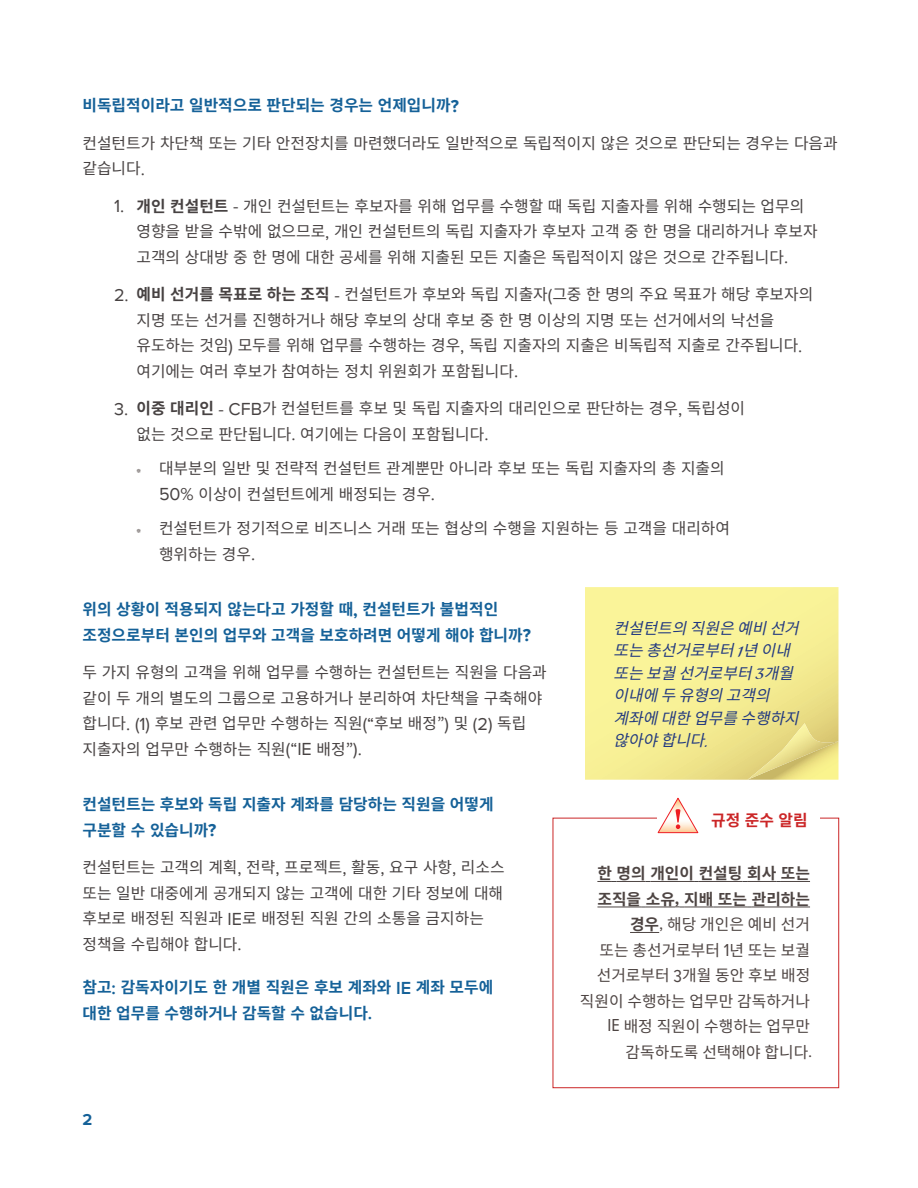
<style>
.page{position:relative;width:918px;height:1188px;background:#fff}
.page>*{position:absolute;margin:0;border:0;box-sizing:border-box;transform-origin:0 0}
.t1{font:700 16.5px "Proxima Nova";color:#156198}
.body{font:15.9px/25.5px "Noto Sans KR";color:#474242}
.subhead_2{font:700 15.9px/25.5px "Noto Sans KR";color:#156198}
.remember__CA_text{font:15.9px/25.5px "Noto Sans KR";color:#4e4543;text-align:right}
.call_out_messages{font:italic 15.9px/22.5px "Noto Sans KR";color:#223980}
.body_before_bullet_n{font:15.9px/25.5px "Noto Sans KR";color:#474242}
.body-2{font:700 15.9px/25.5px "Noto Sans KR";color:#156198}
.t2{font:700 15.9px "Noto Sans KR";color:#cb2627}
.s1{font-family:"Proxima Nova";font-size:18px}
.s2{font-weight:700}
.s3{font-family:"Warnock Pro";font-size:9.3px;color:#4e4543}
.s4{font-family:"Proxima Nova";font-weight:600;font-size:18px}
.s5{font-family:"Alexa Std";font-style:normal;font-size:20.25px}
.s6{font-family:"Alexa Std";font-size:18px}
.s7{font-family:"Proxima Nova Cond";font-weight:700;font-size:18px}
.s8{font-family:"Proxima Nova Cond";font-size:18px}
</style>
<div class="page">
<svg style="left:585px;top:587px;width:253px;height:193px;background:#f6ee94"></svg>
<svg style="left:748px;top:723px;width:90px;height:57px;background:#e6d983"></svg>
<svg style="left:597px;top:881px;width:53px;height:1px"></svg>
<hr style="left:650px;top:881px;width:44px;height:1px;background:#4e4543">
<hr style="left:699px;top:881px;width:43px;height:1px;background:#4e4543">
<svg style="left:742px;top:881px;width:68px;height:1px"></svg>
<hr style="left:597px;top:907px;width:44px;height:1px;background:#4e4543">
<svg style="left:641px;top:906px;width:111px;height:2px"></svg>
<hr style="left:752px;top:907px;width:58px;height:1px;background:#4e4543">
<svg style="left:630px;top:932px;width:29px;height:1px"></svg>
<div style="left:553px;top:818px;width:286px;height:270px;border:1px solid #cb2627"></div>
<div style="left:699px;top:800px;width:121px;height:40px;background:#fff"></div>
<svg style="left:657px;top:797px;width:42px;height:37px"></svg>
<p class="subhead_2" style="left:82px;top:93px;width:378px">비독립적이라고 일반적으로 판단되는 경우는 언제입니까<span class="s1">?</span></p>
<p class="body_before_bullet_n" style="left:82px;top:130px;width:757px">컨설턴트가 차단책 또는 기타 안전장치를 마련했더라도 일반적으로 독립적이지 않은 것으로 판단되는 경우는 다음과 같습니다<span class="s1">.</span></p>
<p class="body" style="left:136px;top:193px;width:683px;text-indent:-22px"><span class="s1">1.</span> <span class="s2">개인 컨설턴트</span> <span class="s1">-</span> 개인 컨설턴트는 후보자를 위해 업무를 수행할 때 독립 지출자를 위해 수행되는 업무의 영향을 받을 수밖에 없으므로<span class="s1">,</span> 개인 컨설턴트의 독립 지출자가 후보자 고객 중 한 명을 대리하거나 후보자 고객의 상대방 중 한 명에 대한 공세를 위해 지출된 모든 지출은 독립적이지 않은 것으로 간주됩니다<span class="s1">.</span></p>
<p class="body" style="left:137px;top:282px;width:678px;text-indent:-23px"><span class="s1">2.</span> <span class="s2">예비 선거를 목표로 하는 조직</span> <span class="s1">-</span> 컨설턴트가 후보와 독립 지출자<span class="s1">(</span>그중 한 명의 주요 목표가 해당 후보자의 지명 또는 선거를 진행하거나 해당 후보의 상대 후보 중 한 명 이상의 지명 또는 선거에서의 낙선을 유도하는 것임<span class="s1">)</span> 모두를 위해 업무를 수행하는 경우<span class="s1">,</span> 독립 지출자의 지출은 비독립적 지출로 간주됩니다<span class="s1">. </span>여기에는 여러 후보가 참여하는 정치 위원회가 포함됩니다<span class="s1">.</span></p>
<p class="body" style="left:136px;top:396px;width:610px;text-indent:-22px"><span class="s1">3.</span> <span class="s2">이중 대리인</span> <span class="s1">- CFB</span>가 컨설턴트를 후보 및 독립 지출자의 대리인으로 판단하는 경우<span class="s1">,</span> 독립성이 없는 것으로 판단됩니다<span class="s1">.</span> 여기에는 다음이 포함됩니다<span class="s1">.</span></p>
<p class="body" style="left:159px;top:456px;width:567px;text-indent:-22px"><span class="s3">Ι</span> 대부분의 일반 및 전략적 컨설턴트 관계뿐만 아니라 후보 또는 독립 지출자의 총 지출의<br><span class="s1">50%</span> 이상이 컨설턴트에게 배정되는 경우<span class="s1">.</span></p>
<p class="body" style="left:159px;top:516px;width:573px;text-indent:-23px"><span class="s3">Ι</span> 컨설턴트가 정기적으로 비즈니스 거래 또는 협상의 수행을 지원하는 등 고객을 대리하여 행위하는 경우<span class="s1">.</span></p>
<p class="subhead_2" style="left:83px;top:597px;width:450px">위의 상황이 적용되지 않는다고 가정할 때<span class="s1">,</span> 컨설턴트가 불법적인 조정으로부터 본인의 업무와 고객을 보호하려면 어떻게 해야 합니까<span class="s1">?</span></p>
<p class="body" style="left:83px;top:660px;width:466px">두 가지 유형의 고객을 위해 업무를 수행하는 컨설턴트는 직원을 다음과 같이 두 개의 별도의 그룹으로 고용하거나 분리하여 차단책을 구축해야 합니다<span class="s1">. (1)</span> 후보 관련 업무만 수행하는 직원<span class="s1">(“</span>후보 배정”<span class="s1">)</span> 및 <span class="s1">(2)</span> 독립 지출자의 업무만 수행하는 직원<span class="s1">(“IE</span> 배정”<span class="s1">).</span></p>
<p class="subhead_2" style="left:83px;top:792px;width:413px">컨설턴트는 후보와 독립 지출자 계좌를 담당하는 직원을 어떻게 구분할 수 있습니까<span class="s1">?</span></p>
<p class="body" style="left:83px;top:855px;width:424px">컨설턴트는 고객의 계획<span class="s1">,</span> 전략<span class="s1">,</span> 프로젝트<span class="s1">,</span> 활동<span class="s1">,</span> 요구 사항<span class="s1">,</span> 리소스 또는 일반 대중에게 공개되지 않는 고객에 대한 기타 정보에 대해 후보로 배정된 직원과 <span class="s1">IE</span>로 배정된 직원 간의 소통을 금지하는 정책을 수립해야 합니다<span class="s1">.</span></p>
<p class="body-2" style="left:83px;top:975px;width:412px">참고<span class="s4">:</span> 감독자이기도 한 개별 직원은 후보 계좌와 <span class="s4">IE</span> 계좌 모두에 대한 업무를 수행하거나 감독할 수 없습니다<span class="s4">.</span></p>
<p class="t1" style="left:82px;top:1110px;width:11px">2</p>
<p class="call_out_messages" style="left:614px;top:617px;width:196px">컨설턴트의 직원은 예비 선거 또는 총선거로부터 <span class="s5">1</span> 년 이내 또는 보궐 선거로부터 <span class="s5">3</span> 개월 이내에 두 유형의 고객의 계좌에 대한 업무를 수행하지 않아야 합니다<span class="s6">.</span></p>
<p class="t2" style="left:711px;top:812px;width:98px">규정 준수 알림</p>
<p class="remember__CA_text" style="left:580px;top:861px;width:234px"><span class="s2">한 명의 개인이 컨설팅 회사 또는 조직을 소유</span><span class="s7">,</span> <span class="s2">지배 또는 관리하는 경우</span><span class="s8">,</span> 해당 개인은 예비 선거<br>또는 총선거로부터 <span class="s8">1</span>년 또는 보궐 선거로부터 <span class="s8">3</span>개월 동안 후보 배정 직원이 수행하는 업무만 감독하거나<br><span class="s8">IE</span> 배정 직원이 수행하는 업무만 감독하도록 선택해야 합니다<span class="s8">.</span></p>
</div>
